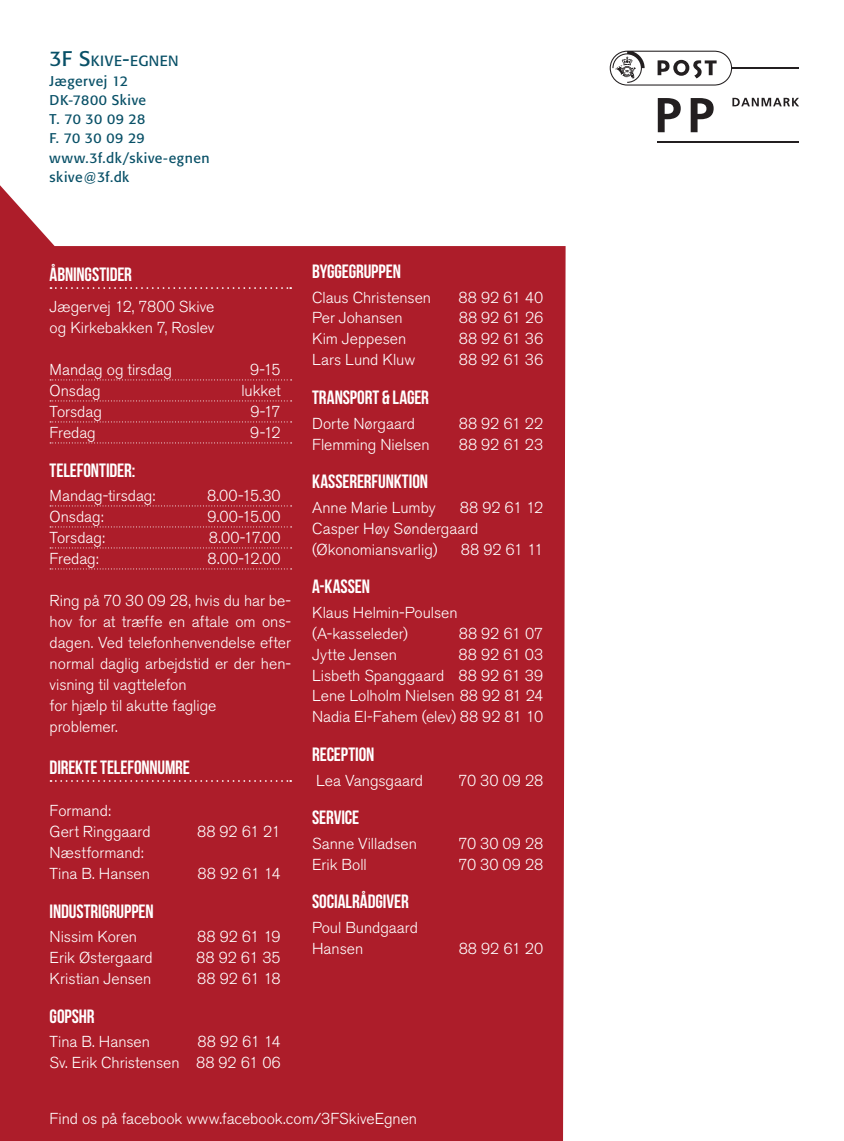
<style>
.page{position:relative;width:844px;height:1141px;background:#fff}
.page>*{position:absolute;margin:0;border:0;box-sizing:border-box;transform-origin:0 0}
.t1{font:19.25px "Bebas Neue";letter-spacing:-.005em;color:#fff}
.t2{font:300 15.75px/21px "Akzidenz Grotesk BQ";color:#fff}
.t3{font:14.7px "Formata";letter-spacing:.035em;color:#085067}
.t4{font:14px/19.2px "Formata";letter-spacing:.035em;color:#085067}
.s1{font-size:21px}
</style>
<div class="page">
<div style="left:0;top:185px;width:565px;height:956px;background:#ad1d2a"></div>
<svg style="left:50px;top:287px;width:241px;height:2px"></svg>
<svg style="left:50px;top:379px;width:241px;height:1px"></svg>
<svg style="left:50px;top:400px;width:241px;height:1px"></svg>
<svg style="left:50px;top:421px;width:241px;height:1px"></svg>
<svg style="left:50px;top:442px;width:241px;height:1px"></svg>
<svg style="left:50px;top:505px;width:241px;height:1px"></svg>
<svg style="left:50px;top:526px;width:241px;height:1px"></svg>
<svg style="left:50px;top:547px;width:241px;height:1px"></svg>
<svg style="left:50px;top:568px;width:241px;height:1px"></svg>
<svg style="left:50px;top:780px;width:241px;height:2px"></svg>
<svg style="left:732px;top:98px;width:66px;height:8px"></svg>
<hr style="left:731px;top:67px;width:67px;height:2px;background:#231f20">
<hr style="left:657px;top:141px;width:141px;height:1px;background:#231f20">
<svg style="left:657px;top:98px;width:23px;height:34px"></svg>
<svg style="left:690px;top:98px;width:23px;height:34px"></svg>
<svg style="left:609px;top:51px;width:123px;height:35px"></svg>
<p class="t3" style="left:50px;top:52px;width:130px"><span class="s1">3F S</span>KIVE<span class="s1">-</span>EGNEN</p>
<p class="t4" style="left:50px;top:71px;width:161px">Jægervej 12<br>DK-7800 Skive<br>T. 70 30 09 28<br>F. 70 30 09 29 www.3f.dk/skive-egnen skive@3f.dk</p>
<p class="t1" style="left:50px;top:264px;width:84px">ÅBNINGSTIDER</p>
<p class="t2" style="left:50px;top:297px;width:166px">Jægervej 12, 7800 Skive og Kirkebakken 7, Roslev</p>
<p class="t2" style="left:50px;top:360px;width:124px">Mandag og tirsdag</p>
<p class="t2" style="left:250px;top:360px;width:32px">9-15</p>
<p class="t2" style="left:50px;top:381px;width:52px">Onsdag</p>
<p class="t2" style="left:241px;top:381px;width:41px">lukket</p>
<p class="t2" style="left:50px;top:402px;width:54px">Torsdag</p>
<p class="t2" style="left:250px;top:402px;width:32px">9-17</p>
<p class="t2" style="left:50px;top:423px;width:48px">Fredag</p>
<p class="t2" style="left:250px;top:423px;width:32px">9-12</p>
<p class="t1" style="left:50px;top:460px;width:87px">TELEFONTIDER:</p>
<p class="t2" style="left:50px;top:486px;width:107px">Mandag-tirsdag:</p>
<p class="t2" style="left:207px;top:486px;width:75px">8.00-15.30</p>
<p class="t2" style="left:50px;top:507px;width:56px">Onsdag:</p>
<p class="t2" style="left:207px;top:507px;width:75px">9.00-15.00</p>
<p class="t2" style="left:50px;top:528px;width:57px">Torsdag:</p>
<p class="t2" style="left:209px;top:528px;width:73px">8.00-17.00</p>
<p class="t2" style="left:50px;top:549px;width:51px">Fredag:</p>
<p class="t2" style="left:207px;top:549px;width:75px">8.00-12.00</p>
<p class="t2" style="left:50px;top:591px;width:243px">Ring på 70 30 09 28, hvis du har be&shy;hov for at træffe en aftale om ons&shy;dagen. Ved telefonhenvendelse efter normal daglig arbejdstid er der hen&shy;visning til vagttelefon<br>for hjælp til akutte faglige<br>problemer.</p>
<p class="t1" style="left:50px;top:757px;width:142px">DIREKTE TELEFONNUMRE</p>
<p class="t2" style="left:50px;top:801px;width:102px">Formand:<br>Gert Ringgaard</p>
<p class="t2" style="left:197px;top:822px;width:85px">88 92 61 21</p>
<p class="t2" style="left:50px;top:843px;width:102px">Næstformand:<br>Tina B. Hansen</p>
<p class="t2" style="left:197px;top:864px;width:85px">88 92 61 14</p>
<p class="t1" style="left:50px;top:901px;width:105px">INDUSTRIGRUPPEN</p>
<p class="t2" style="left:50px;top:927px;width:89px">Nissim Koren</p>
<p class="t2" style="left:197px;top:927px;width:85px">88 92 61 19</p>
<p class="t2" style="left:50px;top:948px;width:104px">Erik Østergaard</p>
<p class="t2" style="left:196px;top:948px;width:86px">88 92 61 35</p>
<p class="t2" style="left:50px;top:969px;width:103px">Kristian Jensen</p>
<p class="t2" style="left:197px;top:969px;width:85px">88 92 61 18</p>
<p class="t1" style="left:50px;top:1006px;width:47px">GOPSHR</p>
<p class="t2" style="left:50px;top:1032px;width:102px">Tina B. Hansen</p>
<p class="t2" style="left:50px;top:1032px;width:232px;text-align:right">88 92 61 14<br>Sv. Erik Christensen 88 92 61 06</p>
<p class="t1" style="left:312px;top:261px;width:90px">BYGGEGRUPPEN</p>
<p class="t2" style="left:312px;top:287px;width:120px">Claus Christensen</p>
<p class="t2" style="left:458px;top:287px;width:86px">88 92 61 40</p>
<p class="t2" style="left:312px;top:308px;width:92px">Per Johansen</p>
<p class="t2" style="left:458px;top:308px;width:86px">88 92 61 26</p>
<p class="t2" style="left:312px;top:329px;width:96px">Kim Jeppesen</p>
<p class="t2" style="left:458px;top:329px;width:86px">88 92 61 36</p>
<p class="t2" style="left:312px;top:350px;width:105px">Lars Lund Kluw</p>
<p class="t2" style="left:458px;top:350px;width:86px">88 92 61 36</p>
<p class="t1" style="left:312px;top:387px;width:118px">TRANSPORT &amp; LAGER</p>
<p class="t2" style="left:312px;top:413px;width:104px">Dorte Nørgaard</p>
<p class="t2" style="left:458px;top:413px;width:86px">88 92 61 22</p>
<p class="t2" style="left:312px;top:434px;width:119px">Flemming Nielsen</p>
<p class="t2" style="left:458px;top:434px;width:86px">88 92 61 23</p>
<p class="t1" style="left:312px;top:471px;width:117px">KASSERERFUNKTION</p>
<p class="t2" style="left:312px;top:497px;width:125px">Anne Marie Lumby</p>
<p class="t2" style="left:312px;top:497px;width:233px;text-indent:148px">88 92 61 12<br>Casper Høy Søndergaard (Økonomiansvarlig)</p>
<p class="t2" style="left:461px;top:539px;width:84px">88 92 61 11</p>
<p class="t1" style="left:312px;top:576px;width:59px">A-KASSEN</p>
<p class="t2" style="left:312px;top:602px;width:147px">Klaus Helmin-Poulsen (A-kasseleder)</p>
<p class="t2" style="left:458px;top:623px;width:86px">88 92 61 07</p>
<p class="t2" style="left:312px;top:644px;width:233px;text-align:justify;text-indent:146px">88 92 61 03<br>Lisbeth Spanggaard 88 92 61 39<br>Lene Lolholm Nielsen 88 92 81 24<br>Nadia El-Fahem (elev) 88 92 81 10</p>
<p class="t1" style="left:312px;top:744px;width:64px">RECEPTION</p>
<p class="t2" style="left:316px;top:770px;width:108px">Lea Vangsgaard</p>
<p class="t2" style="left:458px;top:770px;width:86px">70 30 09 28</p>
<p class="t1" style="left:312px;top:807px;width:49px">SERVICE</p>
<p class="t2" style="left:312px;top:833px;width:106px">Sanne Villadsen</p>
<p class="t2" style="left:458px;top:833px;width:86px">70 30 09 28</p>
<p class="t2" style="left:312px;top:854px;width:56px">Erik Boll</p>
<p class="t2" style="left:458px;top:854px;width:86px">70 30 09 28</p>
<p class="t1" style="left:312px;top:891px;width:98px">SOCIALRÅDGIVER</p>
<p class="t2" style="left:312px;top:917px;width:107px">Poul Bundgaard<br>Hansen</p>
<p class="t2" style="left:312px;top:644px;width:86px">Jytte Jensen</p>
<p class="t2" style="left:458px;top:938px;width:86px">88 92 61 20</p>
<p class="t2" style="left:50px;top:1108px;width:369px">Find os på facebook www.facebook.com/3FSkiveEgnen</p>
</div>
